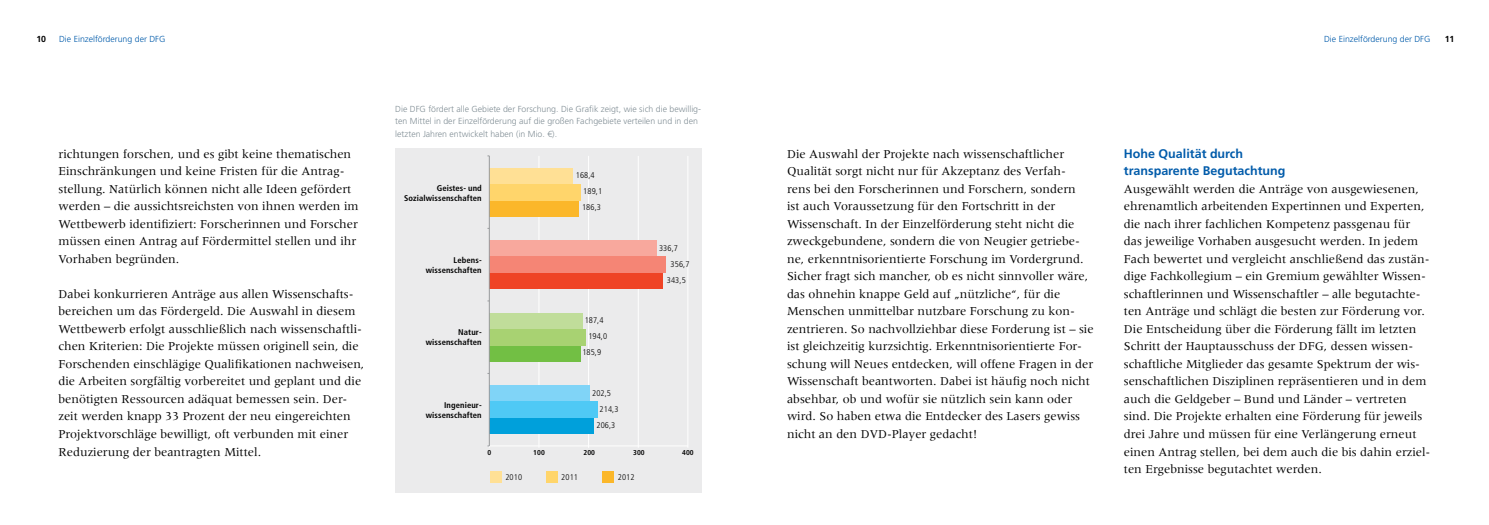
<style>
.page{position:relative;width:1489px;height:525px;background:#fff}
.page>*{position:absolute;margin:0;border:0;box-sizing:border-box;transform-origin:0 0}
.t1{font:12.5px/17.5px "Meridien LT Std";color:#000}
.t2{font:700 12.5px/17.5px "Frutiger LT Std";color:#005baa}
.t3{font:300 8.75px/12.5px "Frutiger LT Std";color:#839097}
.t4{font:300 8.75px "Frutiger LT Std";color:#005baa}
.t5{font:700 8.75px "Frutiger LT Std";color:#000}
.t6{font:700 condensed 8.25px/10px "Frutiger LT Std";letter-spacing:.01em;color:#000;text-align:right}
.t7{font:300 condensed 8.25px "Frutiger LT Std";letter-spacing:.01em;color:#000}
.t8{font:700 condensed 7.12px "Frutiger LT Std";letter-spacing:.01em;color:#000}
</style>
<div class="page">
<div style="left:395px;top:148px;width:307px;height:344px;background:#ebebec"></div>
<hr style="left:538px;top:156px;width:1px;height:289px;background:#fff">
<hr style="left:588px;top:156px;width:1px;height:289px;background:#fff">
<hr style="left:638px;top:156px;width:1px;height:289px;background:#fff">
<hr style="left:687px;top:156px;width:1px;height:289px;background:#fff">
<div style="left:489px;top:417px;width:104px;height:16px;background:#00a0db"></div>
<div style="left:489px;top:385px;width:100px;height:16px;background:#80d4f7"></div>
<div style="left:489px;top:345px;width:91px;height:16px;background:#72bf44"></div>
<div style="left:489px;top:313px;width:93px;height:16px;background:#c0dd9a"></div>
<div style="left:489px;top:272px;width:173px;height:17px;background:#ef4325"></div>
<div style="left:489px;top:240px;width:167px;height:16px;background:#f8a89d"></div>
<div style="left:489px;top:200px;width:89px;height:16px;background:#fbb72a"></div>
<div style="left:489px;top:168px;width:84px;height:16px;background:#ffe095"></div>
<div style="left:489px;top:401px;width:108px;height:16px;background:#4fc9f5"></div>
<div style="left:489px;top:329px;width:97px;height:16px;background:#a8d272"></div>
<div style="left:489px;top:256px;width:176px;height:16px;background:#f58575"></div>
<div style="left:489px;top:184px;width:91px;height:16px;background:#ffd56b"></div>
<hr style="left:489px;top:445px;width:199px;height:1px;background:#fff">
<hr style="left:489px;top:156px;width:1px;height:289px;background:#989a9d">
<div style="left:489px;top:471px;width:12px;height:12px;background:#ffe095"></div>
<div style="left:546px;top:471px;width:11px;height:12px;background:#ffd56b"></div>
<div style="left:602px;top:471px;width:12px;height:12px;background:#fbb72a"></div>
<p class="t4" style="left:59px;top:34px;width:108px">Die Einzelförderung der DFG</p>
<p class="t4" style="left:1323px;top:34px;width:108px">Die Einzelförderung der DFG</p>
<p class="t5" style="left:36px;top:34px;width:11px">10</p>
<p class="t5" style="left:1444px;top:34px;width:11px">11</p>
<p class="t1" style="left:58px;top:145px;width:302px">richtungen forschen, und es gibt keine thematischen Einschränkungen und keine Fristen für die Antrag&shy;stellung. Natürlich können nicht alle Ideen gefördert werden – die aussichtsreichsten von ihnen werden im Wettbewerb identifiziert: Forscherinnen und Forscher müssen einen Antrag auf Fördermittel stellen und ihr Vorhaben begründen.</p>
<p class="t1" style="left:58px;top:285px;width:307px">Dabei konkurrieren Anträge aus allen Wissenschafts&shy;bereichen um das Fördergeld. Die Auswahl in diesem Wettbewerb erfolgt ausschließlich nach wissenschaftli&shy;chen Kriterien: Die Projekte müssen originell sein, die Forschenden einschlägige Qualifikationen nachweisen, die Arbeiten sorgfältig vorbereitet und geplant und die benötigten Ressourcen adäquat bemessen sein. Der&shy;zeit werden knapp 33 Prozent der neu eingereichten Projektvorschläge bewilligt, oft verbunden mit einer Reduzierung der beantragten Mittel.</p>
<p class="t3" style="left:395px;top:102px;width:307px">Die DFG fördert alle Gebiete der Forschung. Die Grafik zeigt, wie sich die bewillig&shy;ten Mittel in der Einzelförderung auf die großen Fachgebiete verteilen und in den letzten Jahren entwickelt haben (in Mio. €).</p>
<p class="t7" style="left:576px;top:170px;width:20px">168,4</p>
<p class="t6" style="left:404px;top:183px;width:79px">Geistes- und<br>Sozialwissenschaften</p>
<p class="t7" style="left:583px;top:187px;width:20px">189,1</p>
<p class="t7" style="left:582px;top:203px;width:20px">186,3</p>
<p class="t7" style="left:659px;top:243px;width:20px">336,7</p>
<p class="t6" style="left:426px;top:255px;width:57px">Lebens&shy;wissenschaften</p>
<p class="t7" style="left:670px;top:259px;width:20px">356,7</p>
<p class="t7" style="left:667px;top:275px;width:20px">343,5</p>
<p class="t7" style="left:584px;top:315px;width:20px">187,4</p>
<p class="t6" style="left:426px;top:327px;width:57px">Natur&shy;wissenschaften</p>
<p class="t7" style="left:588px;top:331px;width:20px">194,0</p>
<p class="t7" style="left:582px;top:348px;width:20px">185,9</p>
<p class="t7" style="left:592px;top:388px;width:20px">202,5</p>
<p class="t6" style="left:426px;top:400px;width:57px">Ingenieur&shy;wissenschaften</p>
<p class="t7" style="left:599px;top:404px;width:20px">214,3</p>
<p class="t7" style="left:596px;top:420px;width:20px">206,3</p>
<p class="t8" style="left:487px;top:448px;width:5px">0</p>
<p class="t8" style="left:533px;top:448px;width:13px">100</p>
<p class="t8" style="left:583px;top:448px;width:13px">200</p>
<p class="t8" style="left:633px;top:448px;width:13px">300</p>
<p class="t8" style="left:682px;top:448px;width:13px">400</p>
<p class="t7" style="left:505px;top:472px;width:18px">2010</p>
<p class="t7" style="left:561px;top:472px;width:18px">2011</p>
<p class="t7" style="left:617px;top:472px;width:18px">2012</p>
<p class="t1" style="left:787px;top:145px;width:308px">Die Auswahl der Projekte nach wissenschaftlicher Qualität sorgt nicht nur für Akzeptanz des Verfah-<br>rens bei den Forscherinnen und Forschern, sondern<br>ist auch Voraussetzung für den Fortschritt in der Wissenschaft. In der Einzelförderung steht nicht die zweckgebundene, sondern die von Neugier getriebe&shy;ne, erkenntnisorientierte Forschung im Vordergrund.<br>Sicher fragt sich mancher, ob es nicht sinnvoller wäre, das ohnehin knappe Geld auf „nützliche“, für die Menschen unmittelbar nutzbare Forschung zu kon&shy;zentrieren. So nachvollziehbar diese Forderung ist – sie ist gleichzeitig kurzsichtig. Erkenntnisorientierte For&shy;schung will Neues entdecken, will offene Fragen in der Wissenschaft beantworten. Dabei ist häufig noch nicht absehbar, ob und wofür sie nützlich sein kann oder wird. So haben etwa die Entdecker des Lasers gewiss nicht an den DVD-Player gedacht!</p>
<p class="t2" style="left:1123px;top:144px;width:163px">Hohe Qualität durch transparente Begutachtung</p>
<p class="t1" style="left:1123px;top:180px;width:308px">Ausgewählt werden die Anträge von ausgewiesenen, ehrenamtlich arbeitenden Expertinnen und Experten, die nach ihrer fachlichen Kompetenz passgenau für das jeweilige Vorhaben ausgesucht werden. In jedem Fach bewertet und vergleicht anschließend das zustän&shy;dige Fachkollegium – ein Gremium gewählter Wissen&shy;schaftlerinnen und Wissenschaftler – alle begutachte&shy;ten Anträge und schlägt die besten zur Förderung vor.<br>Die Entscheidung über die Förderung fällt im letzten Schritt der Hauptausschuss der DFG, dessen wissen&shy;schaftliche Mitglieder das gesamte Spektrum der wis&shy;senschaftlichen Disziplinen repräsentieren und in dem auch die Geldgeber – Bund und Länder – vertreten sind. Die Projekte erhalten eine Förderung für jeweils drei Jahre und müssen für eine Verlängerung erneut einen Antrag stellen, bei dem auch die bis dahin erziel&shy;ten Ergebnisse begutachtet werden.</p>
</div>
